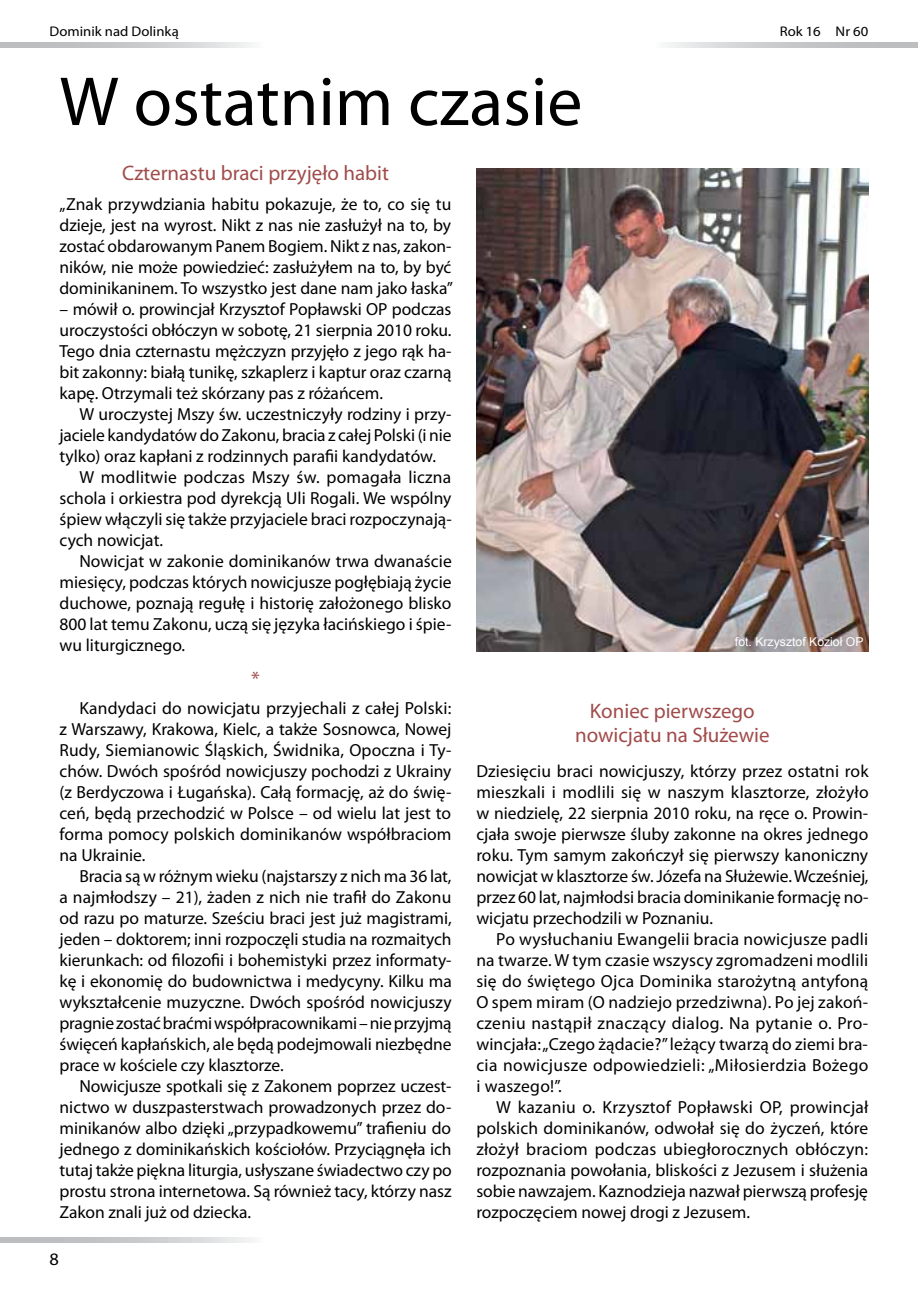
<style>
.page{position:relative;width:918px;height:1290px;background:#fff}
.page>*{position:absolute;margin:0;border:0;box-sizing:border-box;transform-origin:0 0}
.t1{font:70px "Myriad Pro";color:#000}
.t2{font:21px/24.5px "Myriad Pro";color:#a04c4b;text-align:center}
.t3{font:17.5px/21px "Myriad Pro";color:#000;text-align:justify}
.t4{font:17.5px "Myriad Pro";color:#000;scale:1.05 1}
.t5{font:14px "Myriad Pro";color:#000;scale:1.05 1}
.t6{font:12.25px "Arial";color:#fff}
</style>
<div class="page">
<img style="left:476px;top:168px;width:392px;height:483px">
<svg style="left:25px;top:42px;width:227px;height:5px"></svg>
<div style="left:0;top:42px;width:25px;height:5px;background:#bcbec0"></div>
<svg style="left:25px;top:1238px;width:227px;height:5px"></svg>
<div style="left:0;top:1238px;width:25px;height:5px;background:#bcbec0"></div>
<svg style="left:667px;top:42px;width:251px;height:5px"></svg>
<p class="t5" style="left:50px;top:22px;width:124px">Dominik nad Dolinką</p>
<p class="t5" style="left:779px;top:22px;width:86px">Rok 16 Nr 60</p>
<h1 class="t1" style="left:60px;top:58px;width:524px">W ostatnim czasie</h1>
<p class="t2" style="left:122px;top:160px;width:268px">Czternastu braci przyjęło habit</p>
<p class="t3" style="left:60px;top:193px;width:395px">„Znak przywdziania habitu pokazuje, że to, co się tu dzieje, jest na wyrost. Nikt z nas nie zasłużył na to, by zostać obdarowanym Panem Bogiem. Nikt z nas, zakon&shy;ników, nie może powiedzieć: zasłużyłem na to, by być dominikaninem. To wszystko jest dane nam jako łaska”</p>
<p class="t3" style="left:60px;top:298px;width:393px">– mówił o. prowincjał Krzysztof Popławski OP podczas uroczystości obłóczyn w sobotę, 21 sierpnia 2010 roku.<br>Tego dnia czternastu mężczyzn przyjęło z jego rąk ha&shy;bit zakonny: białą tunikę, szkaplerz i kaptur oraz czarną kapę. Otrzymali też skórzany pas z różańcem.</p>
<p class="t3" style="left:79px;top:403px;width:374px">W uroczystej Mszy św. uczestniczyły rodziny i przy-</p>
<p class="t3" style="left:60px;top:424px;width:393px">jaciele kandydatów do Zakonu, bracia z całej Polski (i nie</p>
<p class="t3" style="left:60px;top:445px;width:378px">tylko) oraz kapłani z rodzinnych parafii kandydatów.</p>
<p class="t3" style="left:79px;top:466px;width:373px">W modlitwie podczas Mszy św. pomagała liczna</p>
<p class="t3" style="left:60px;top:487px;width:393px">schola i orkiestra pod dyrekcją Uli Rogali. We wspólny</p>
<p class="t3" style="left:60px;top:508px;width:394px">śpiew włączyli się także przyjaciele braci rozpoczynają-</p>
<p class="t3" style="left:60px;top:529px;width:105px">cych nowicjat.</p>
<p class="t3" style="left:79px;top:550px;width:374px">Nowicjat w zakonie dominikanów trwa dwanaście</p>
<p class="t3" style="left:60px;top:571px;width:393px">miesięcy, podczas których nowicjusze pogłębiają życie</p>
<p class="t3" style="left:60px;top:592px;width:393px">duchowe, poznają regułę i historię założonego blisko</p>
<p class="t3" style="left:60px;top:613px;width:393px">800 lat temu Zakonu, uczą się języka łacińskiego i śpie-</p>
<p class="t3" style="left:60px;top:634px;width:127px">wu liturgicznego.</p>
<p class="t2" style="left:251px;top:667px;width:10px">*</p>
<p class="t3" style="left:60px;top:697px;width:393px;text-indent:20px">Kandydaci do nowicjatu przyjechali z całej Polski: z Warszawy, Krakowa, Kielc, a także Sosnowca, Nowej Rudy, Siemianowic Śląskich, Świdnika, Opoczna i Ty&shy;chów. Dwóch spośród nowicjuszy pochodzi z Ukrainy (z Berdyczowa i Ługańska). Całą formację, aż do świę&shy;ceń, będą przechodzić w Polsce – od wielu lat jest to forma pomocy polskich dominikanów współbraciom na Ukrainie.</p>
<p class="t3" style="left:60px;top:865px;width:394px;text-indent:20px">Bracia są w różnym wieku (najstarszy z nich ma 36 lat, a najmłodszy – 21), żaden z nich nie trafił do Zakonu od razu po maturze. Sześciu braci jest już magistrami, jeden – doktorem; inni rozpoczęli studia na rozmaitych kierunkach: od filozofii i bohemistyki przez informaty&shy;kę i ekonomię do budownictwa i medycyny. Kilku ma wykształcenie muzyczne. Dwóch spośród nowicjuszy pragnie zostać braćmi współpracownikami – nie przyjmą święceń kapłańskich, ale będą podejmowali niezbędne prace w kościele czy klasztorze.</p>
<p class="t3" style="left:60px;top:1075px;width:394px;text-indent:20px">Nowicjusze spotkali się z Zakonem poprzez uczest&shy;nictwo w duszpasterstwach prowadzonych przez do&shy;minikanów albo dzięki „przypadkowemu” trafieniu do jednego z dominikańskich kościołów. Przyciągnęła ich tutaj także piękna liturgia, usłyszane świadectwo czy po prostu strona internetowa. Są również tacy, którzy nasz Zakon znali już od dziecka.</p>
<p class="t6" style="left:735px;top:634px;width:130px">fot. Krzysztof Kozioł OP</p>
<p class="t2" style="left:575px;top:698px;width:196px">Koniec pierwszego nowicjatu na Służewie</p>
<p class="t3" style="left:476px;top:760px;width:394px">Dziesięciu braci nowicjuszy, którzy przez ostatni rok mieszkali i modlili się w naszym klasztorze, złożyło w niedzielę, 22 sierpnia 2010 roku, na ręce o. Prowin&shy;cjała swoje pierwsze śluby zakonne na okres jednego roku. Tym samym zakończył się pierwszy kanoniczny nowicjat w klasztorze św. Józefa na Służewie. Wcześniej, przez 60 lat, najmłodsi bracia dominikanie formację no&shy;wicjatu przechodzili w Poznaniu.</p>
<p class="t3" style="left:476px;top:928px;width:394px;text-indent:20px">Po wysłuchaniu Ewangelii bracia nowicjusze padli na twarze. W tym czasie wszyscy zgromadzeni modlili się do świętego Ojca Dominika starożytną antyfoną O spem miram (O nadziejo przedziwna). Po jej zakoń&shy;czeniu nastąpił znaczący dialog. Na pytanie o. Pro&shy;wincjała: „Czego żądacie?” leżący twarzą do ziemi bra&shy;cia nowicjusze odpowiedzieli: „Miłosierdzia Bożego i waszego!”.</p>
<p class="t3" style="left:476px;top:1096px;width:393px;text-indent:20px">W kazaniu o. Krzysztof Popławski OP, prowincjał polskich dominikanów, odwołał się do życzeń, które złożył braciom podczas ubiegłorocznych obłóczyn: rozpoznania powołania, bliskości z Jezusem i służenia sobie nawzajem. Kaznodzieja nazwał pierwszą profesję rozpoczęciem nowej drogi z Jezusem.</p>
<p class="t4" style="left:50px;top:1248px;width:10px">8</p>
</div>
